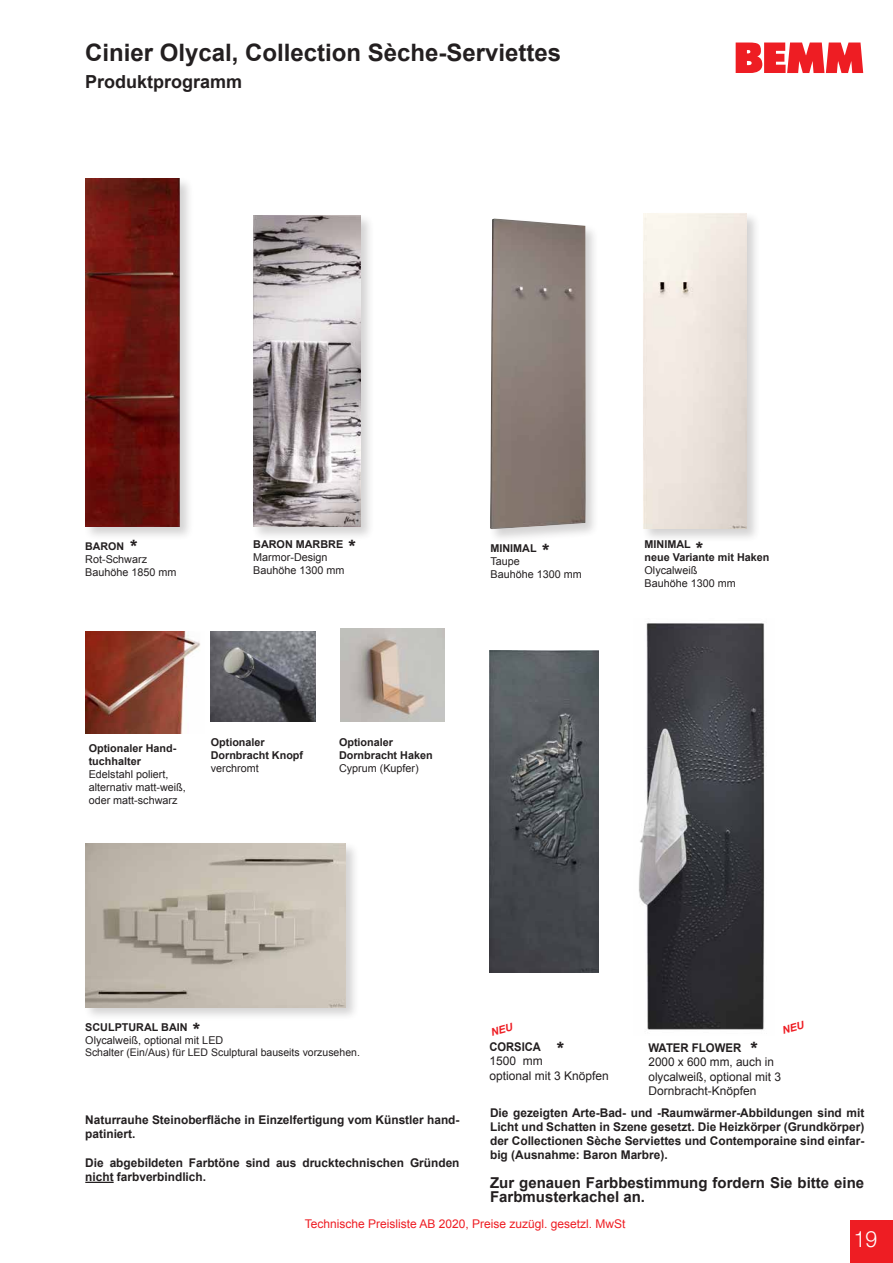
<style>
.page{position:relative;width:893px;height:1263px;background:#fff}
.page>*{position:absolute;margin:0;border:0;box-sizing:border-box;transform-origin:0 0}
.t1{font:700 24px "Arial";color:#231f20}
.t2{font:300 22.5px "Helvetica Neue LT Pro";color:#fff;scale:.94 1}
.t3{font:700 18px "Arial";color:#231f20}
.t4{font:900 18px "Arial";color:#231f20}
.t5{font:700 15px/14.2px "Arial";color:#231f20}
.t6{font:700 12px/14.2px "Arial";color:#231f20}
.t7{font:12px/14.4px "Arial";color:#231f20}
.t8{font:12px "Arial";color:#ee1d23}
.t9{font:700 12px "Arial";color:#231f20;scale:.95 1}
.t10{font:10.8px/12.9px "Arial";color:#231f20}
.t11{font:700 10.8px/12.9px "Arial";color:#231f20}
.t12{font:700 10.65px "Arial";color:#231f20}
.t13{font:10.5px "Arial";color:#231f20}
.s1{font-weight:700}
.s2{font-weight:900;font-size:18px}
</style>
<div class="page">
<div style="left:850px;top:1220px;width:43px;height:43px;background:#ee1d23"></div>
<svg style="left:736px;top:43px;width:127px;height:30px;background:#f04449"></svg>
<div style="left:83px;top:841px;width:277px;height:180px;background:#231f20;opacity:.2"></div>
<img style="left:85px;top:843px;width:260px;height:164px">
<div style="left:83px;top:176px;width:111px;height:365px;background:#231f20;opacity:.2"></div>
<img style="left:85px;top:179px;width:95px;height:347px">
<div style="left:488px;top:216px;width:112px;height:327px;background:#231f20;opacity:.2"></div>
<img style="left:490px;top:218px;width:96px;height:311px">
<svg style="left:85px;top:1182px;width:29px;height:1px"></svg>
<div style="left:251px;top:214px;width:124px;height:327px;background:#231f20;opacity:.2"></div>
<img style="left:253px;top:216px;width:108px;height:310px">
<div style="left:641px;top:212px;width:120px;height:331px;background:#231f20;opacity:.2"></div>
<img style="left:643px;top:214px;width:104px;height:315px">
<img style="left:85px;top:631px;width:115px;height:102px">
<img style="left:211px;top:631px;width:104px;height:90px">
<img style="left:340px;top:628px;width:105px;height:93px">
<img style="left:638px;top:623px;width:127px;height:398px">
<img style="left:489px;top:650px;width:110px;height:322px">
<svg style="left:647px;top:1021px;width:117px;height:9px"></svg>
<h1 class="t1" style="left:85px;top:36px;width:478px">Cinier Olycal, Collection Sèche-Serviettes</h1>
<h3 class="t3" style="left:85px;top:69px;width:159px">Produktprogramm</h3>
<h3 class="t4" style="left:129px;top:534px;width:12px">*</h3>
<h3 class="t4" style="left:347px;top:534px;width:12px">*</h3>
<p class="t11" style="left:253px;top:538px;width:91px">BARON MARBRE</p>
<p class="t10" style="left:253px;top:551px;width:93px">Marmor-Design<br>Bauhöhe 1300 mm</p>
<p class="t12" style="left:85px;top:539px;width:40px">BARON</p>
<p class="t10" style="left:85px;top:553px;width:93px">Rot-Schwarz<br>Bauhöhe 1850 mm</p>
<h3 class="t4" style="left:541px;top:537px;width:12px">*</h3>
<p class="t11" style="left:490px;top:542px;width:48px">MINIMAL</p>
<p class="t10" style="left:490px;top:554px;width:93px">Taupe<br>Bauhöhe 1300 mm</p>
<p class="t11" style="left:89px;top:742px;width:89px">Optionaler Hand&shy;tuchhalter</p>
<p class="t10" style="left:89px;top:768px;width:99px">Edelstahl poliert, alternativ matt-weiß, oder matt-schwarz</p>
<p class="t11" style="left:211px;top:736px;width:94px">Optionaler<br>Dornbracht Knopf</p>
<p class="t10" style="left:211px;top:761px;width:50px">verchromt</p>
<p class="t11" style="left:339px;top:736px;width:95px">Optionaler<br>Dornbracht Haken</p>
<p class="t10" style="left:339px;top:761px;width:81px">Cyprum (Kupfer)</p>
<p class="t11" style="left:645px;top:538px;width:126px">MINIMAL<br>neue Variante mit Haken</p>
<p class="t10" style="left:645px;top:564px;width:93px">Olycalweiß<br>Bauhöhe 1300 mm</p>
<h3 class="t4" style="left:694px;top:536px;width:12px">*</h3>
<h3 class="t4" style="left:192px;top:1016px;width:12px">*</h3>
<p class="t11" style="left:85px;top:1021px;width:104px">SCULPTURAL BAIN</p>
<p class="t10" style="left:85px;top:1033px;width:140px">Olycalweiß, optional mit LED</p>
<p class="t13" style="left:85px;top:1045px;width:276px">Schalter (Ein/Aus) für LED Sculptural bauseits vorzusehen.</p>
<p class="t7" style="left:489px;top:1040px;width:121px"><span class="s1">CORSICA</span> <span class="s2">*<br></span>1500 mm<br>optional mit 3 Knöpfen</p>
<h3 class="t4" style="left:749px;top:1035px;width:12px">*</h3>
<p class="t9" style="left:648px;top:1040px;width:99px">WATER FLOWER</p>
<p class="t7" style="left:648px;top:1055px;width:134px">2000 x 600 mm, auch in olycalweiß, optional mit 3<br>Dornbracht-Knöpfen</p>
<p class="t6" style="left:85px;top:1113px;width:376px">Naturrauhe Steinoberfläche in Einzelfertigung vom Künstler hand&shy;patiniert.</p>
<p class="t6" style="left:85px;top:1156px;width:376px">Die abgebildeten Farbtöne sind aus drucktechnischen Gründen nicht farbverbindlich.</p>
<p class="t6" style="left:490px;top:1106px;width:376px;text-align:justify">Die gezeigten Arte-Bad- und -Raumwärmer-Abbildungen sind mit Licht und Schatten in Szene gesetzt. Die Heizkörper (Grundkörper) der Collectionen Sèche Serviettes und Contemporaine sind einfar&shy;big (Ausnahme: Baron Marbre).</p>
<p class="t5" style="left:490px;top:1176px;width:376px">Zur genauen Farbbestimmung fordern Sie bitte eine<br>Farbmusterkachel an.</p>
<p class="t8" style="left:305px;top:1216px;width:322px">Technische Preisliste AB 2020, Preise zuzügl. gesetzl. MwSt</p>
<h2 class="t2" style="left:854px;top:1225px;width:27px">19</h2>
</div>
